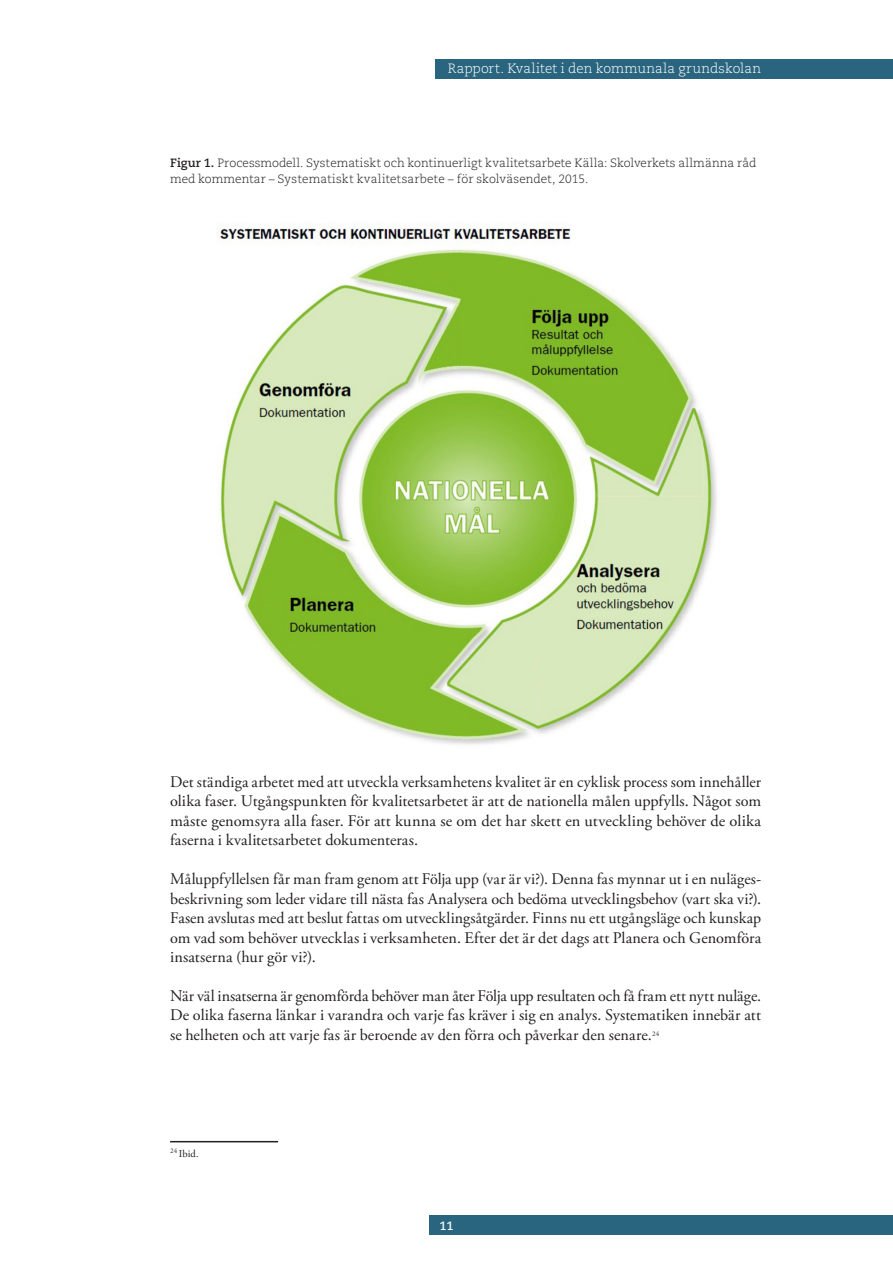
<style>
.page{position:relative;width:893px;height:1263px;background:#fff}
.page>*{position:absolute;margin:0;border:0;box-sizing:border-box;transform-origin:0 0}
.Brödtext_Garamond{font:16.2px/19.5px "Adobe Garamond Pro";letter-spacing:.005em;color:#231f20;text-align:justify}
.t1{font:300 13.5px "Caecilia LT Std";color:#fff}
.t2{font:300 12px/16.5px "Caecilia LT Std";letter-spacing:.005em;color:#231f20}
.t3{font:700 12px "Caecilia LT Std";color:#fff}
.Fotnot_utan_linje{font:10.5px "Adobe Garamond Pro";color:#231f20}
.Brödtext_Garamond-2{font:7.05px "Adobe Garamond Pro";color:#231f20}
.s1{font-weight:700}
</style>
<div class="page">
<div style="left:429px;top:1216px;width:464px;height:19px;background:#29657e"></div>
<div style="left:435px;top:59px;width:458px;height:19px;background:#29657e"></div>
<img style="left:217px;top:222px;width:500px;height:523px">
<hr style="left:170px;top:1141px;width:108px;height:1px;background:#231f20">
<p class="t1" style="left:448px;top:61px;width:315px">Rapport. Kvalitet i den kommunala grundskolan</p>
<p class="t2" style="left:170px;top:154px;width:588px"><span class="s1">Figur 1.</span> Processmodell. Systematiskt och kontinuerligt kvalitetsarbete Källa: Skolverkets allmänna råd med kommentar – Systematiskt kvalitetsarbete – för skolväsendet, 2015.</p>
<p class="Brödtext_Garamond" style="left:170px;top:773px;width:593px">Det ständiga arbetet med att utveckla verksamhetens kvalitet är en cyklisk process som innehåller olika faser. Utgångspunkten för kvalitetsarbetet är att de nationella målen uppfylls. Något som måste genomsyra alla faser. För att kunna se om det har skett en utveckling behöver de olika faserna i kvalitetsarbetet dokumenteras.</p>
<p class="Brödtext_Garamond" style="left:170px;top:870px;width:593px">Måluppfyllelsen får man fram genom att Följa upp (var är vi?). Denna fas mynnar ut i en nuläges&shy;beskrivning som leder vidare till nästa fas Analysera och bedöma utvecklingsbehov (vart ska vi?).<br>Fasen avslutas med att beslut fattas om utvecklingsåtgärder. Finns nu ett utgångsläge och kunskap om vad som behöver utvecklas i verksamheten. Efter det är det dags att Planera och Genomföra insatserna (hur gör vi?).</p>
<p class="Brödtext_Garamond" style="left:170px;top:986px;width:593px">När väl insatserna är genomförda behöver man åter Följa upp resultaten och få fram ett nytt nuläge.<br>De olika faserna länkar i varandra och varje fas kräver i sig en analys. Systematiken innebär att se helheten och att varje fas är beroende av den förra och påverkar den senare.</p>
<p class="Brödtext_Garamond-2" style="left:652px;top:1029px;width:9px">24</p>
<p class="Fotnot_utan_linje" style="left:170px;top:1147px;width:30px"><sup>24</sup> Ibid.</p>
<p class="t3" style="left:439px;top:1218px;width:16px">11</p>
</div>
